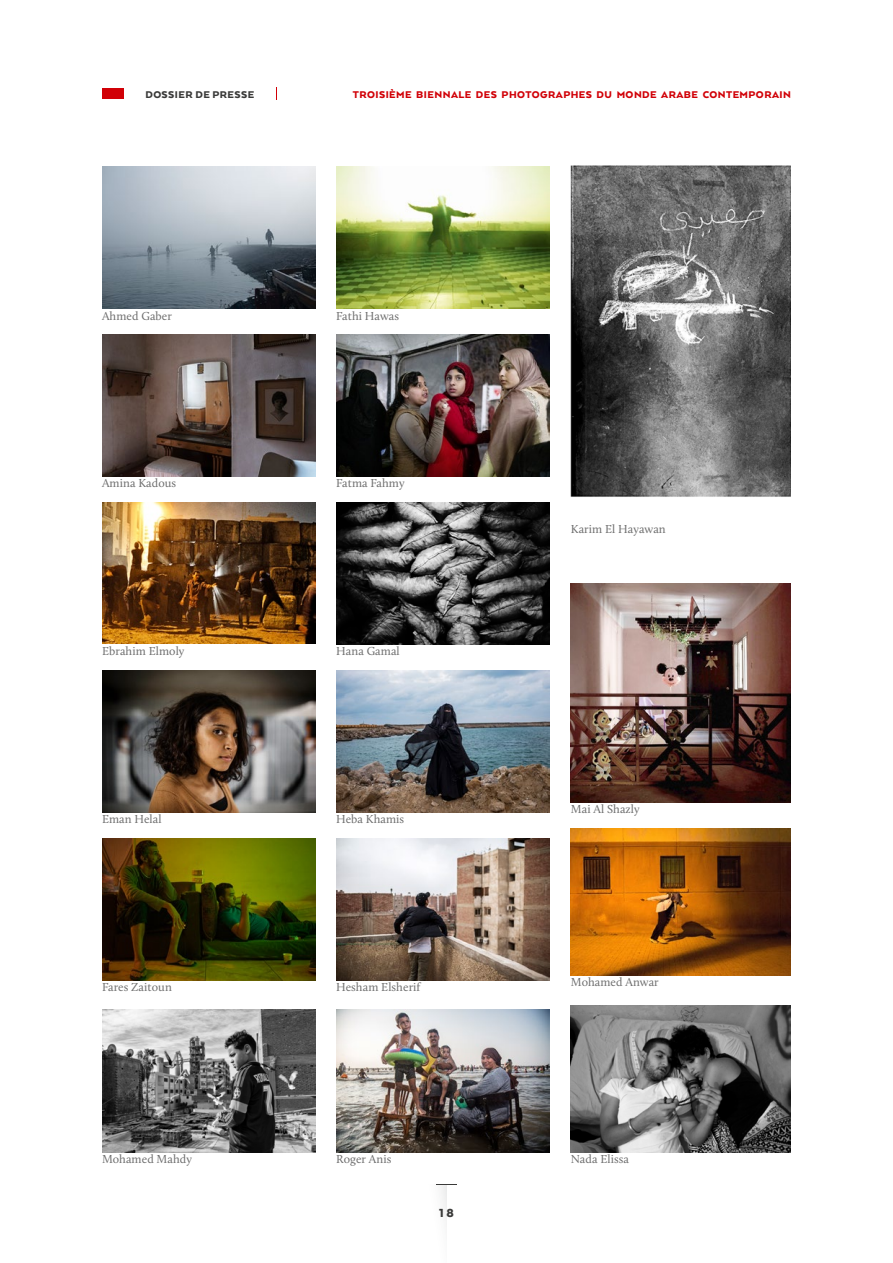
<style>
.page{position:relative;width:893px;height:1263px;background:#fff}
.page>*{position:absolute;margin:0;border:0;box-sizing:border-box;transform-origin:0 0}
.t1{font:900 13.5px "Arquitecta";color:#3a3a39}
.t2{font:12px "Calluna";letter-spacing:.005em;color:#6e6e6e}
.t3{font:900 11.25px "Arquitecta";letter-spacing:.04em;color:#d10007}
.t4{font:900 11.25px "Arquitecta";letter-spacing:.04em;color:#3a3a39}
</style>
<div class="page">
<div style="left:102px;top:88px;width:21px;height:11px;background:#d10007"></div>
<svg style="left:436px;top:1184px;width:21px;height:1px"></svg>
<img style="left:571px;top:165px;width:220px;height:332px">
<img style="left:571px;top:829px;width:220px;height:146px">
<img style="left:571px;top:584px;width:220px;height:218px">
<img style="left:571px;top:1005px;width:220px;height:147px">
<img style="left:102px;top:166px;width:213px;height:143px">
<img style="left:102px;top:334px;width:213px;height:143px">
<img style="left:336px;top:166px;width:213px;height:143px">
<img style="left:102px;top:502px;width:213px;height:142px">
<img style="left:336px;top:334px;width:213px;height:143px">
<img style="left:102px;top:670px;width:213px;height:142px">
<img style="left:102px;top:838px;width:213px;height:142px">
<img style="left:336px;top:502px;width:213px;height:142px">
<img style="left:336px;top:670px;width:213px;height:142px">
<img style="left:336px;top:838px;width:213px;height:142px">
<img style="left:102px;top:1010px;width:213px;height:142px">
<img style="left:336px;top:1010px;width:213px;height:142px">
<p class="t4" style="left:145px;top:87px;width:110px">DOSSIER DE PRESSE</p>
<p class="t3" style="left:353px;top:87px;width:440px">TROISIÈME BIENNALE DES PHOTOGRAPHES DU MONDE ARABE CONTEMPORAIN</p>
<p class="t2" style="left:102px;top:308px;width:71px">Ahmed Gaber</p>
<p class="t2" style="left:336px;top:308px;width:65px">Fathi Hawas</p>
<p class="t2" style="left:102px;top:476px;width:76px">Amina Kadous</p>
<p class="t2" style="left:336px;top:476px;width:70px">Fatma Fahmy</p>
<p class="t2" style="left:102px;top:644px;width:84px">Ebrahim Elmoly</p>
<p class="t2" style="left:336px;top:644px;width:65px">Hana Gamal</p>
<p class="t2" style="left:102px;top:812px;width:61px">Eman Helal</p>
<p class="t2" style="left:336px;top:812px;width:70px">Heba Khamis</p>
<p class="t2" style="left:102px;top:980px;width:71px">Fares Zaitoun</p>
<p class="t2" style="left:336px;top:980px;width:86px">Hesham Elsherif</p>
<p class="t2" style="left:102px;top:1152px;width:91px">Mohamed Mahdy</p>
<p class="t2" style="left:336px;top:1152px;width:57px">Roger Anis</p>
<p class="t1" style="left:439px;top:1204px;width:16px">18</p>
<p class="t2" style="left:571px;top:521px;width:96px">Karim El Hayawan</p>
<p class="t2" style="left:571px;top:802px;width:70px">Mai Al Shazly</p>
<p class="t2" style="left:571px;top:975px;width:89px">Mohamed Anwar</p>
<p class="t2" style="left:571px;top:1152px;width:60px">Nada Elissa</p>
</div>
